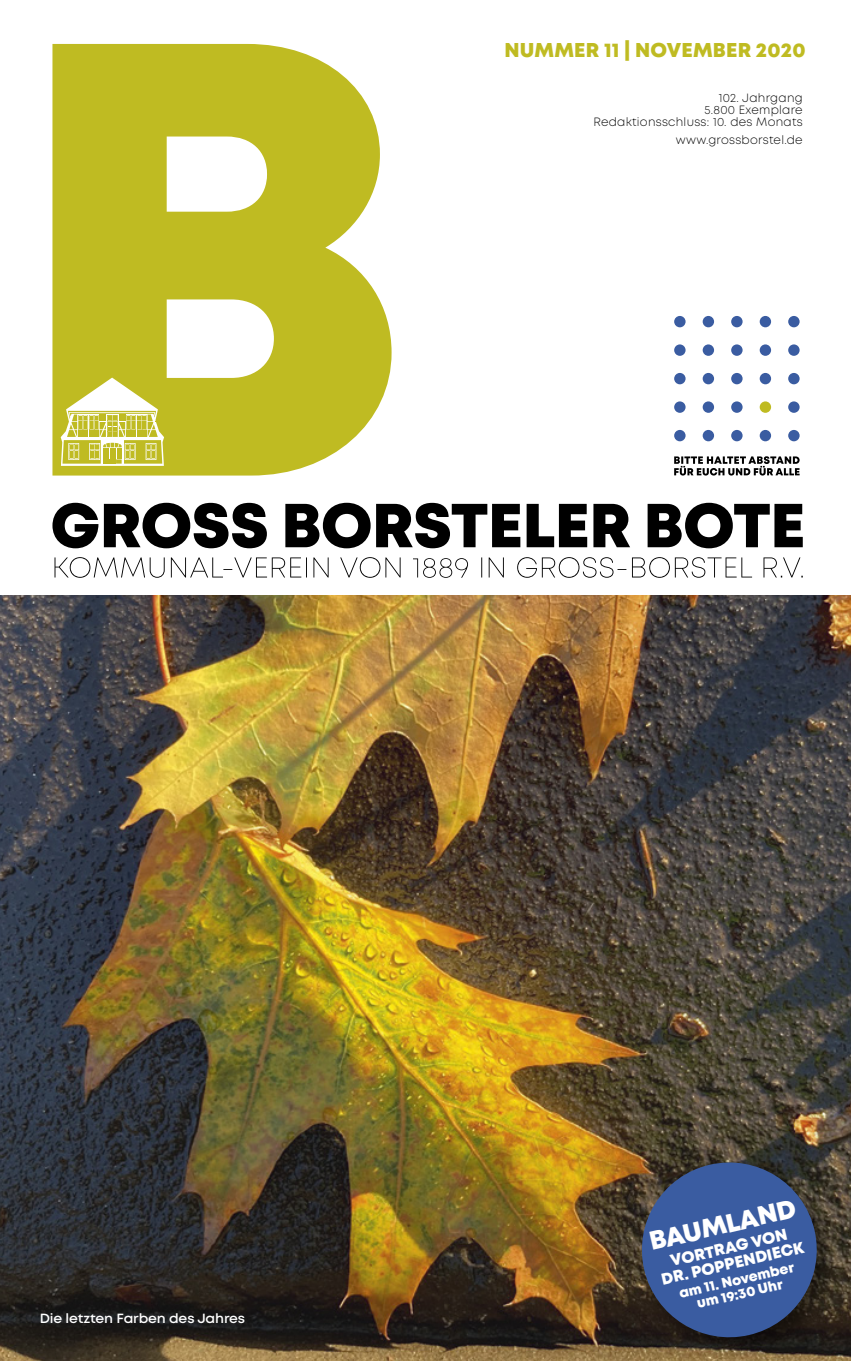
<style>
.page{position:relative;width:851px;height:1361px;background:#fff}
.page>*{position:absolute;margin:0;border:0;box-sizing:border-box;transform-origin:0 0}
.t1{font:800 26px "Mont";color:#fff}
.t2{font:800 20px "Mont";letter-spacing:.01em;color:#bfbb22}
.t3{font:800 16px "Mont";color:#fff}
.t4{font:800 14px "Mont";color:#fff}
.GBB_19_BU{font:600 13.4px "Mont";letter-spacing:-.01em;color:#fff;scale:1.05 1}
.t5{font:300 12px "Mont";letter-spacing:.02em;color:#000}
</style>
<div class="page">
<img style="left:0;top:595px;width:850px;height:766px">
<svg style="left:52px;top:44px;width:339px;height:431px;fill:#bfbb22"></svg>
<svg style="left:62px;top:411px;width:100px;height:53px;background:#d1cf63"></svg>
<svg style="left:54px;top:557px;width:748px;height:21px"></svg>
<svg style="left:52px;top:503px;width:750px;height:45px"></svg>
<div style="left:639px;top:1159px;width:198px;height:199px;background:#000;opacity:.45"></div>
<svg style="left:633px;top:1154px;width:192px;height:192px;background:#384b74"></svg>
<svg style="left:674px;top:456px;width:125px;height:19px"></svg>
<div style="left:759px;top:401px;width:12px;height:12px;background:#bfbb22;border-radius:50%"></div>
<div style="left:674px;top:316px;width:11px;height:11px;background:#3a5ca1;border-radius:50%"></div>
<div style="left:674px;top:344px;width:11px;height:12px;background:#3a5ca1;border-radius:50%"></div>
<div style="left:674px;top:373px;width:11px;height:11px;background:#3a5ca1;border-radius:50%"></div>
<div style="left:674px;top:401px;width:11px;height:12px;background:#3a5ca1;border-radius:50%"></div>
<div style="left:674px;top:430px;width:11px;height:11px;background:#3a5ca1;border-radius:50%"></div>
<div style="left:702px;top:316px;width:12px;height:11px;background:#3a5ca1;border-radius:50%"></div>
<div style="left:702px;top:344px;width:12px;height:12px;background:#3a5ca1;border-radius:50%"></div>
<div style="left:702px;top:373px;width:12px;height:11px;background:#3a5ca1;border-radius:50%"></div>
<div style="left:702px;top:401px;width:12px;height:12px;background:#3a5ca1;border-radius:50%"></div>
<div style="left:702px;top:430px;width:12px;height:11px;background:#3a5ca1;border-radius:50%"></div>
<div style="left:731px;top:316px;width:11px;height:11px;background:#3a5ca1;border-radius:50%"></div>
<div style="left:731px;top:344px;width:11px;height:12px;background:#3a5ca1;border-radius:50%"></div>
<div style="left:731px;top:373px;width:11px;height:11px;background:#3a5ca1;border-radius:50%"></div>
<div style="left:731px;top:401px;width:11px;height:12px;background:#3a5ca1;border-radius:50%"></div>
<div style="left:731px;top:430px;width:11px;height:11px;background:#3a5ca1;border-radius:50%"></div>
<div style="left:759px;top:316px;width:12px;height:11px;background:#3a5ca1;border-radius:50%"></div>
<div style="left:759px;top:344px;width:12px;height:12px;background:#3a5ca1;border-radius:50%"></div>
<div style="left:759px;top:373px;width:12px;height:11px;background:#3a5ca1;border-radius:50%"></div>
<div style="left:759px;top:430px;width:12px;height:11px;background:#3a5ca1;border-radius:50%"></div>
<div style="left:788px;top:316px;width:11px;height:11px;background:#3a5ca1;border-radius:50%"></div>
<div style="left:788px;top:344px;width:11px;height:12px;background:#3a5ca1;border-radius:50%"></div>
<div style="left:788px;top:373px;width:11px;height:11px;background:#3a5ca1;border-radius:50%"></div>
<div style="left:788px;top:401px;width:11px;height:12px;background:#3a5ca1;border-radius:50%"></div>
<div style="left:788px;top:430px;width:11px;height:11px;background:#3a5ca1;border-radius:50%"></div>
<p class="t2" style="left:504px;top:37px;width:302px">NUMMER 11 | NOVEMBER 2020</p>
<p class="t5" style="left:718px;top:91px;width:85px">102. Jahrgang</p>
<p class="t5" style="left:704px;top:103px;width:100px">5.800 Exemplare</p>
<p class="t5" style="left:593px;top:115px;width:211px">Redaktionsschluss: 10. des Monats</p>
<p class="t5" style="left:675px;top:133px;width:128px">www.grossborstel.de</p>
<p class="GBB_19_BU" style="left:40px;top:1309px;width:197px">Die letzten Farben des Jahres</p>
<p class="t1" style="left:645px;top:1225px;width:151px;rotate:-13deg">BAUMLAND</p>
<p class="t3" style="left:668px;top:1250px;width:121px;rotate:-13deg">VORTRAG VON</p>
<p class="t3" style="left:659px;top:1269px;width:147px;rotate:-13deg">DR. POPPENDIECK</p>
<p class="t4" style="left:677px;top:1284px;width:119px;rotate:-13deg">am 11. November</p>
<p class="t4" style="left:694px;top:1294px;width:89px;rotate:-13deg">um 19:30 Uhr</p>
</div>
